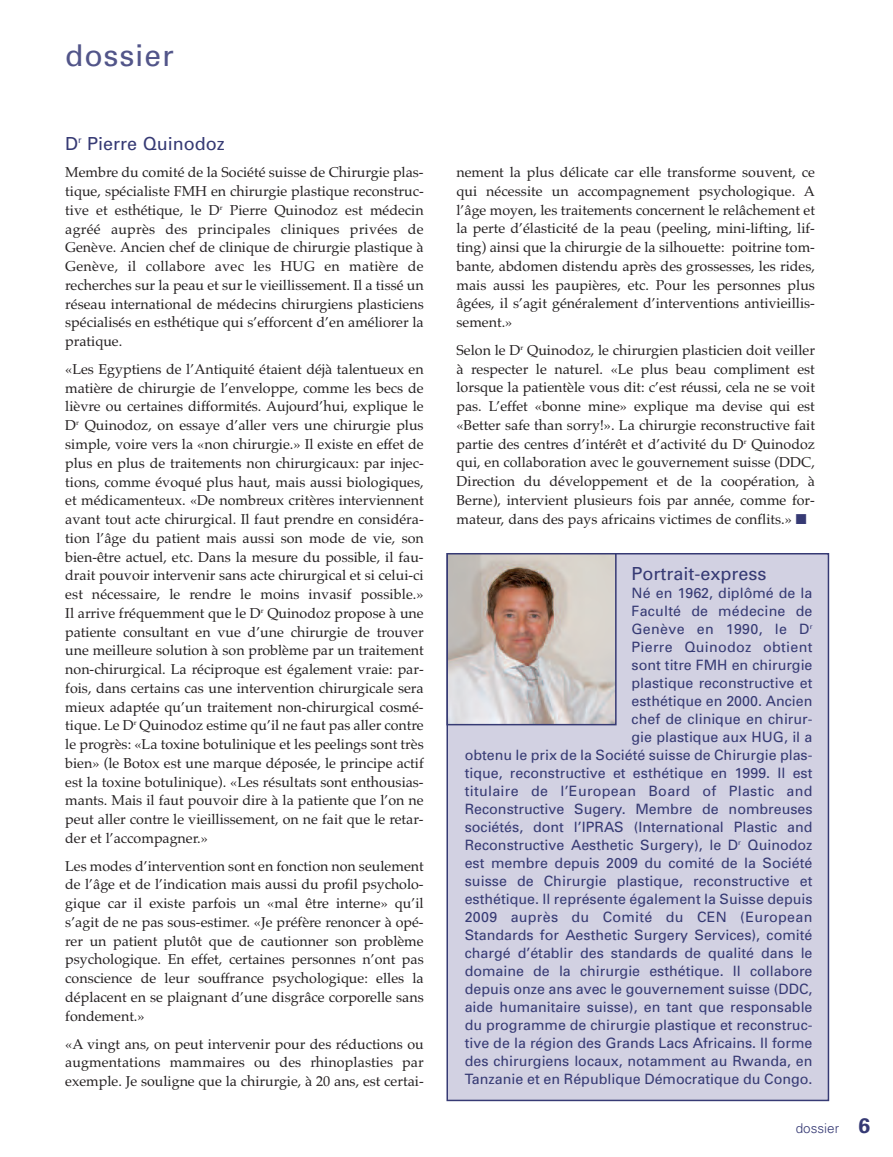
<style>
.page{position:relative;width:893px;height:1157px;background:#fff}
.page>*{position:absolute;margin:0;border:0;box-sizing:border-box;transform-origin:0 0}
.t1{font:30px "Univers";letter-spacing:.03em;color:#525589}
.t2{font:18px "Univers";color:#363a74}
.t3{font:14.25px/18.8px "Palatino";color:#231f20;text-align:justify}
.t4{font:14.25px/18px "Univers";color:#363a74;text-align:right}
.t5{font:300 13.5px "Univers";color:#363a74}
.s1{color:#363a74}
.s2{font-weight:700;font-size:21px}
</style>
<div class="page">
<div style="left:448px;top:554px;width:380px;height:545px;background:#d2d1e2"></div>
<div style="left:446px;top:553px;width:383px;height:548px;border:2px solid #363a74"></div>
<img style="left:449px;top:556px;width:165px;height:166px">
<div style="left:446px;top:553px;width:171px;height:172px;border:2px solid #363a74"></div>
<h1 class="t1" style="left:65px;top:44px;width:110px">dossier</h1>
<p class="t2" style="left:65px;top:137px;width:161px">D<sup>r</sup> Pierre Quinodoz</p>
<p class="t3" style="left:65px;top:163px;width:360px">Membre du comité de la Société suisse de Chirurgie plas&shy;tique, spécialiste FMH en chirurgie plastique reconstruc&shy;tive et esthétique, le D<sup>r</sup> Pierre Quinodoz est médecin agréé auprès des principales cliniques privées de Genève. Ancien chef de clinique de chirurgie plastique à Genève, il collabore avec les HUG en matière de recherches sur la peau et sur le vieillissement. Il a tissé un réseau international de médecins chirurgiens plasticiens spécialisés en esthétique qui s’efforcent d’en améliorer la pratique.</p>
<p class="t3" style="left:65px;top:360px;width:360px">«Les Egyptiens de l’Antiquité étaient déjà talentueux en matière de chirurgie de l’enveloppe, comme les becs de lièvre ou certaines difformités. Aujourd’hui, explique le D<sup>r</sup> Quinodoz, on essaye d’aller vers une chirurgie plus simple, voire vers la «non chirurgie.» Il existe en effet de plus en plus de traitements non chirurgicaux: par injec&shy;tions, comme évoqué plus haut, mais aussi biologiques, et médicamenteux. «De nombreux critères interviennent avant tout acte chirurgical. Il faut prendre en considéra&shy;tion l’âge du patient mais aussi son mode de vie, son bien-être actuel, etc. Dans la mesure du possible, il fau&shy;drait pouvoir intervenir sans acte chirurgical et si celui-ci est nécessaire, le rendre le moins invasif possible.» Il arrive fréquemment que le D<sup>r</sup> Quinodoz propose à une patiente consultant en vue d’une chirurgie de trouver une meilleure solution à son problème par un traitement non-chirurgical. La réciproque est également vraie: par&shy;fois, dans certains cas une intervention chirurgicale sera mieux adaptée qu’un traitement non-chirurgical cosmé&shy;tique. Le D<sup>r</sup> Quinodoz estime qu’il ne faut pas aller contre le progrès: «La toxine botulinique et les peelings sont très bien» (le Botox est une marque déposée, le principe actif est la toxine botulinique). «Les résultats sont enthousias&shy;mants. Mais il faut pouvoir dire à la patiente que l’on ne peut aller contre le vieillissement, on ne fait que le retar&shy;der et l’accompagner.»</p>
<p class="t3" style="left:65px;top:856px;width:360px">Les modes d’intervention sont en fonction non seulement de l’âge et de l’indication mais aussi du profil psycholo&shy;gique car il existe parfois un «mal être interne» qu’il s’agit de ne pas sous-estimer. «Je préfère renoncer à opé&shy;rer un patient plutôt que de cautionner son problème psychologique. En effet, certaines personnes n’ont pas conscience de leur souffrance psychologique: elles la déplacent en se plaignant d’une disgrâce corporelle sans fondement.»</p>
<p class="t3" style="left:65px;top:1034px;width:360px">«A vingt ans, on peut intervenir pour des réductions ou augmentations mammaires ou des rhinoplasties par exemple. Je souligne que la chirurgie, à 20 ans, est certai-</p>
<p class="t3" style="left:456px;top:163px;width:360px">nement la plus délicate car elle transforme souvent, ce qui nécessite un accompagnement psychologique. A l’âge moyen, les traitements concernent le relâchement et la perte d’élasticité de la peau (peeling, mini-lifting, lif&shy;ting) ainsi que la chirurgie de la silhouette: poitrine tom&shy;bante, abdomen distendu après des grossesses, les rides, mais aussi les paupières, etc. Pour les personnes plus âgées, il s’agit généralement d’interventions antivieillis&shy;sement.»</p>
<p class="t3" style="left:456px;top:340px;width:360px">Selon le D<sup>r</sup> Quinodoz, le chirurgien plasticien doit veiller à respecter le naturel. «Le plus beau compliment est lorsque la patientèle vous dit: c’est réussi, cela ne se voit pas. L’effet «bonne mine» explique ma devise qui est «Better safe than sorry!». La chirurgie reconstructive fait partie des centres d’intérêt et d’activité du D<sup>r</sup> Quinodoz qui, en collaboration avec le gouvernement suisse (DDC, Direction du développement et de la coopération, à Berne), intervient plusieurs fois par année, comme for&shy;mateur, dans des pays africains victimes de conflits.» <span class="s1">■</span></p>
<p class="t2" style="left:632px;top:567px;width:136px">Portrait-express</p>
<p class="t4" style="left:465px;top:585px;width:349px">Né en 1962, diplômé de la<br>Faculté de médecine de<br>Genève en 1990, le D<sup>r<br></sup>Pierre Quinodoz obtient<br>sont titre FMH en chirurgie<br>plastique reconstructive et<br>esthétique en 2000. Ancien<br>chef de clinique en chirur-<br>gie plastique aux HUG, il a<br>obtenu le prix de la Société suisse de Chirurgie plas&shy;tique, reconstructive et esthétique en 1999. Il est titulaire de l’European Board of Plastic and Reconstructive Sugery. Membre de nombreuses sociétés, dont l’IPRAS (International Plastic and Reconstructive Aesthetic Surgery), le D<sup>r</sup> Quinodoz est membre depuis 2009 du comité de la Société suisse de Chirurgie plastique, reconstructive et esthétique. Il représente également la Suisse depuis 2009 auprès du Comité du CEN (European Standards for Aesthetic Surgery Services), comité chargé d’établir des standards de qualité dans le domaine de la chirurgie esthétique. Il collabore depuis onze ans avec le gouvernement suisse (DDC, aide humanitaire suisse), en tant que responsable du programme de chirurgie plastique et reconstruc&shy;tive de la région des Grands Lacs Africains. Il forme des chirurgiens locaux, notamment au Rwanda, en Tanzanie et en République Démocratique du Congo.</p>
<p class="t5" style="left:796px;top:1123px;width:76px">dossier <span class="s2">6</span></p>
</div>
